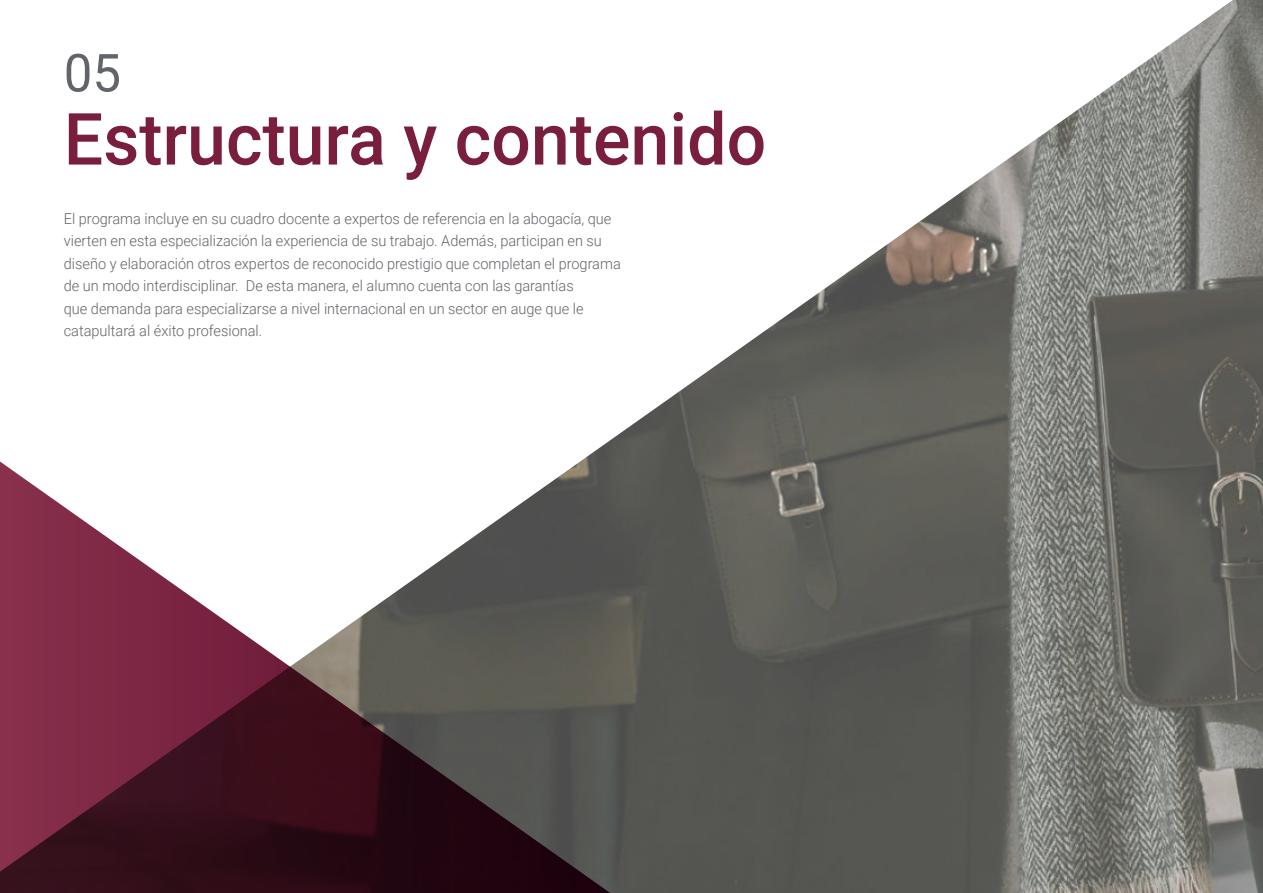
<style>
.page{position:relative;width:1263px;height:893px;background:#fff}
.page>*{position:absolute;margin:0;border:0;box-sizing:border-box;transform-origin:0 0}
.t1{font:500 72px "Roboto";color:#791e3c}
.t2{font:52.5px "Roboto";color:#61646a}
.t3{font:300 15px/22.5px "Roboto";color:#61646a}
</style>
<div class="page">
<img style="left:602px;top:0;width:661px;height:893px">
<svg style="left:0;top:446px;width:640px;height:447px"></svg>
<h2 class="t2" style="left:64px;top:36px;width:59px">05</h2>
<h1 class="t1" style="left:64px;top:89px;width:704px">Estructura y contenido</h1>
<p class="t3" style="left:64px;top:207px;width:558px">El programa incluye en su cuadro docente a expertos de referencia en la abogacía, que vierten en esta especialización la experiencia de su trabajo. Además, participan en su diseño y elaboración otros expertos de reconocido prestigio que completan el programa de un modo interdisciplinar. De esta manera, el alumno cuenta con las garantías<br>que demanda para especializarse a nivel internacional en un sector en auge que le catapultará al éxito profesional.</p>
</div>
